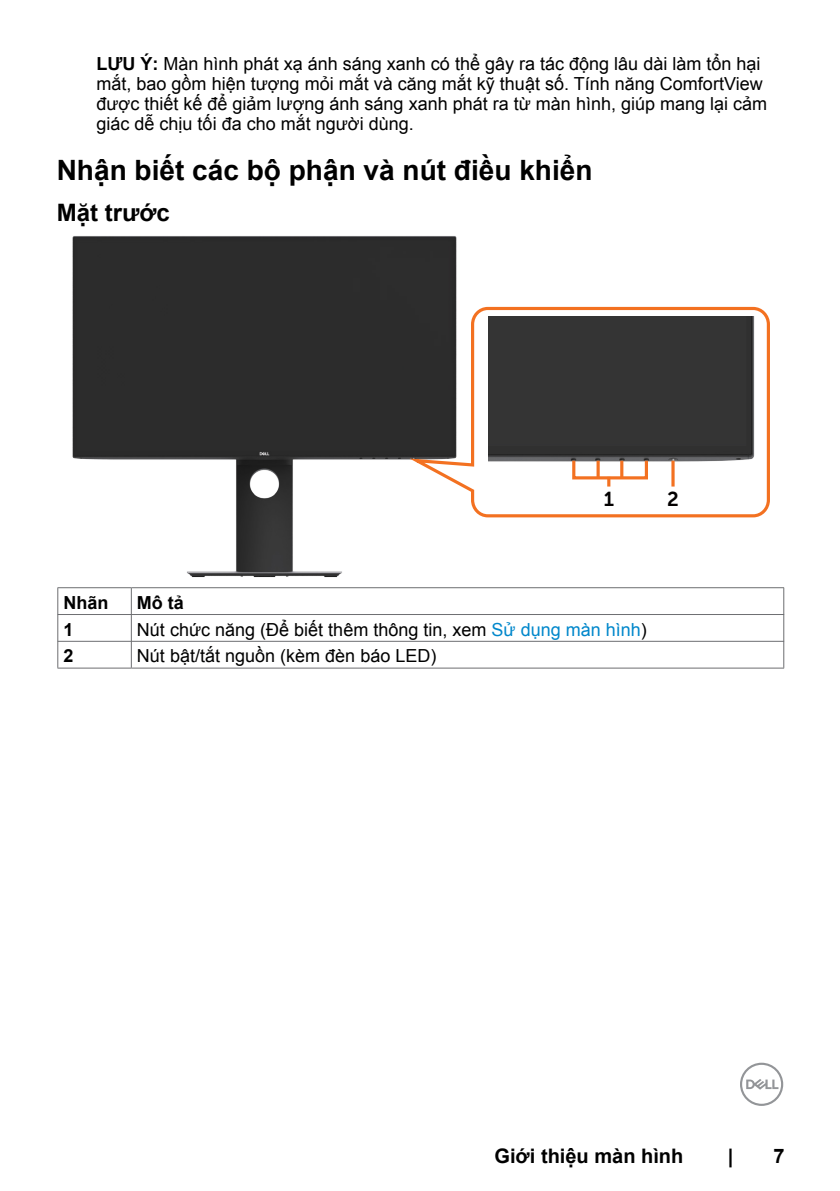
<style>
.page{position:relative;width:840px;height:1191px;background:#fff}
.page>*{position:absolute;margin:0;border:0;box-sizing:border-box;transform-origin:0 0}
.Head2{font:700 28px "Arial";color:#000}
.Head4{font:700 24px "Arial";color:#000}
.t1{font:20.2px "Museo Sans For Dell 700";color:#030000}
.Page_No{font:700 20px "Arial";color:#000}
.Bullet{font:18px/20px "Arial";color:#000}
.Callout{font:18px "Arial";color:#000}
.Callout_Head{font:700 18px "Arial";color:#000}
.Callout-2{font:700 18px "Arial";color:#000}
.s1{font-weight:700}
.s2{color:#0087cb}
</style>
<div class="page">
<svg style="left:740px;top:1062px;width:42px;height:44px"></svg>
<img style="left:72px;top:236px;width:385px;height:342px">
<svg style="left:402px;top:305px;width:368px;height:214px"></svg>
<hr style="left:57px;top:587px;width:74px;height:1px;background:#6d6e71">
<hr style="left:131px;top:587px;width:652px;height:1px;background:#6d6e71">
<hr style="left:57px;top:614px;width:75px;height:1px;background:#6d6e71">
<hr style="left:131px;top:614px;width:652px;height:1px;background:#6d6e71">
<hr style="left:57px;top:641px;width:75px;height:1px;background:#6d6e71">
<svg style="left:57px;top:588px;width:1px;height:80px"></svg>
<hr style="left:131px;top:641px;width:652px;height:1px;background:#6d6e71">
<svg style="left:131px;top:588px;width:1px;height:80px"></svg>
<svg style="left:783px;top:588px;width:1px;height:80px"></svg>
<hr style="left:57px;top:668px;width:74px;height:1px;background:#6d6e71">
<hr style="left:131px;top:668px;width:652px;height:1px;background:#6d6e71">
<p class="Bullet" style="left:96px;top:54px;width:672px"><span class="s1">LƯU Ý:</span> Màn hình phát xạ ánh sáng xanh có thể gây ra tác động lâu dài làm tổn hại mắt, bao gồm hiện tượng mỏi mắt và căng mắt kỹ thuật số. Tính năng ComfortView được thiết kế để giảm lượng ánh sáng xanh phát ra từ màn hình, giúp mang lại cảm giác dễ chịu tối đa cho mắt người dùng.</p>
<p class="Head2" style="left:57px;top:152px;width:537px">Nhận biết các bộ phận và nút điều khiển</p>
<p class="Head4" style="left:57px;top:197px;width:115px">Mặt trước</p>
<p class="t1" style="left:603px;top:488px;width:12px">1</p>
<p class="t1" style="left:666px;top:488px;width:13px">2</p>
<p class="Callout_Head" style="left:63px;top:590px;width:46px">Nhãn</p>
<p class="Callout_Head" style="left:137px;top:590px;width:47px">Mô tả</p>
<p class="Callout-2" style="left:63px;top:617px;width:12px">1</p>
<p class="Callout" style="left:137px;top:617px;width:511px">Nút chức năng (Để biết thêm thông tin, xem <span class="s2">Sử dụng màn hình</span>)</p>
<p class="Callout-2" style="left:63px;top:644px;width:12px">2</p>
<p class="Callout" style="left:137px;top:644px;width:301px">Nút bật/tắt nguồn (kèm đèn báo LED)</p>
<p class="Page_No" style="left:494px;top:1142px;width:190px">Giới thiệu màn hình</p>
<p class="Page_No" style="left:727px;top:1142px;width:7px">|</p>
<p class="Page_No" style="left:773px;top:1142px;width:13px">7</p>
</div>
